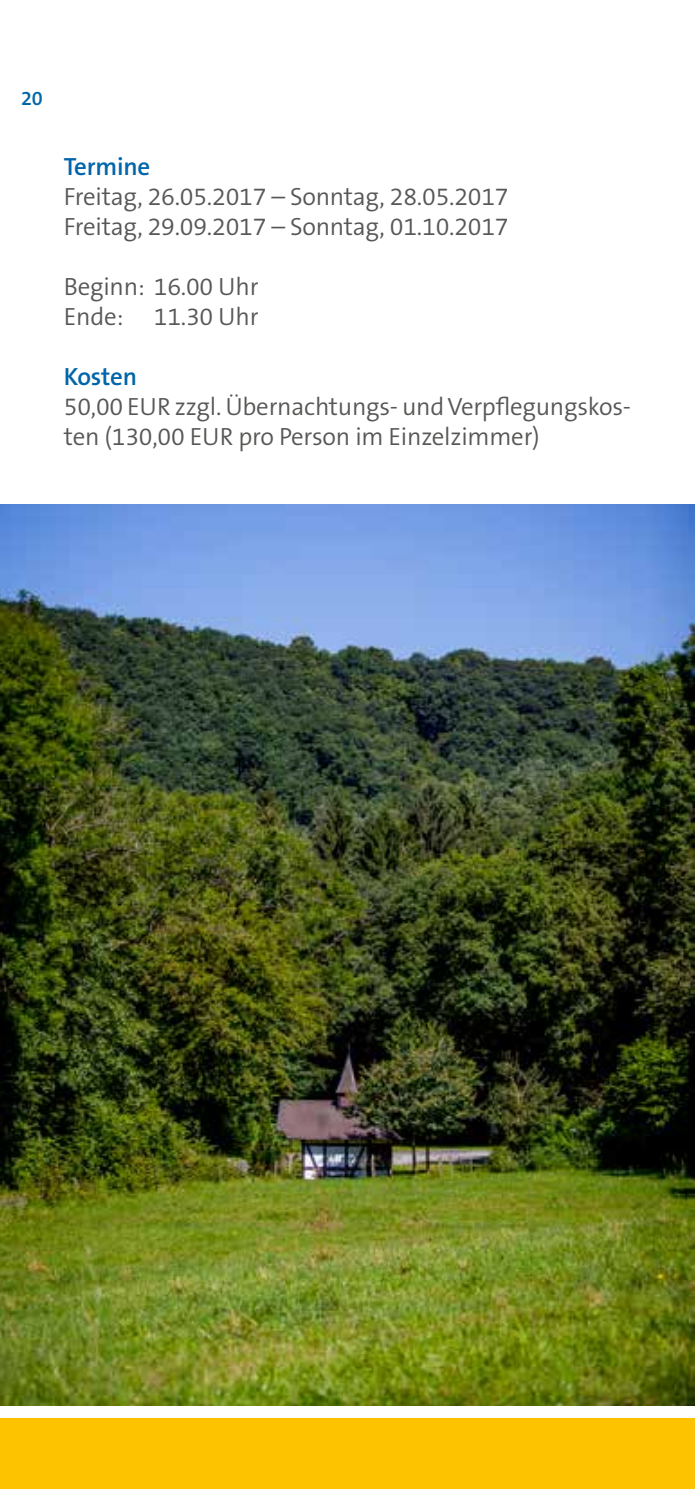
<style>
.page{position:relative;width:695px;height:1489px;background:#fff}
.page>*{position:absolute;margin:0;border:0;box-sizing:border-box;transform-origin:0 0}
.t1{font:300 25px/30px "The Sans B4";letter-spacing:-.01em;color:#575756}
.t2{font:600 25px "The Sans B6";letter-spacing:-.01em;color:#0065a9}
.t3{font:600 20px "The Sans B6";color:#0065a9}
</style>
<div class="page">
<div style="left:0;top:1417px;width:694px;height:71px;background:#fdc300"></div>
<img style="left:0;top:505px;width:694px;height:900px">
<p class="t3" style="left:21px;top:87px;width:23px">20</p>
<p class="t2" style="left:64px;top:153px;width:88px">Termine</p>
<p class="t1" style="left:64px;top:182px;width:446px">Freitag, 26.05.2017 – Sonntag, 28.05.2017<br>Freitag, 29.09.2017 – Sonntag, 01.10.2017</p>
<p class="t1" style="left:64px;top:272px;width:196px">Beginn: 16.00 Uhr<br>Ende: 11.30 Uhr</p>
<p class="t2" style="left:64px;top:363px;width:75px">Kosten</p>
<p class="t1" style="left:64px;top:392px;width:568px">50,00 EUR zzgl. Übernachtungs- und Verpflegungskos&shy;ten (130,00 EUR pro Person im Einzelzimmer)</p>
</div>
